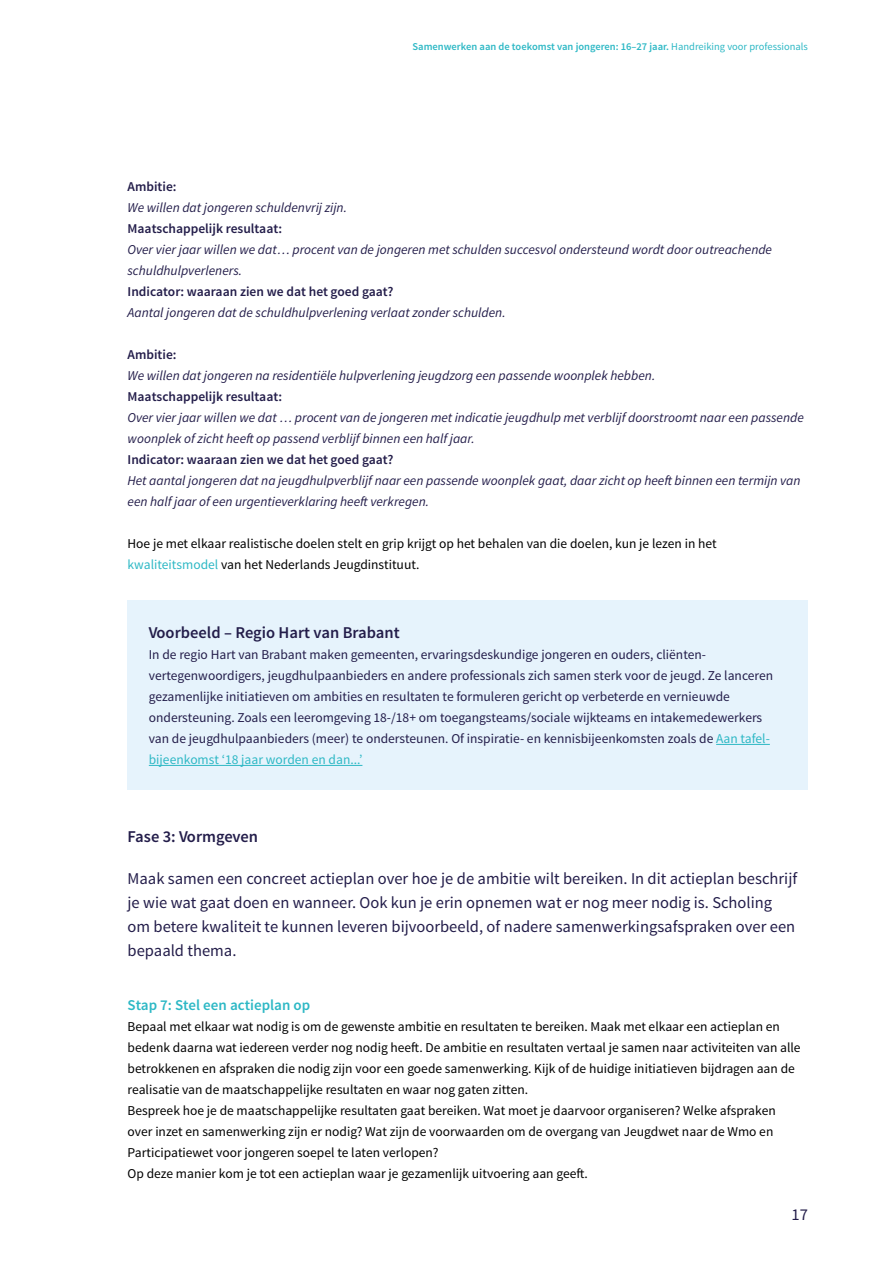
<style>
.page{position:relative;width:893px;height:1263px;background:#fff}
.page>*{position:absolute;margin:0;border:0;box-sizing:border-box;transform-origin:0 0}
.t1{font:16.5px/24px "Source Sans Pro";color:#231d4a}
.t2{font:600 16.5px "Source Sans Pro";color:#231d4a}
.t3{font:600 15px "Source Sans Pro";color:#2db8c5}
.t4{font:13.5px/21px "Source Sans Pro";color:#000}
.t5{font:italic 13.5px/21px "Source Sans Pro";color:#231d4a}
.t6{font:13.5px/21px "Source Sans Pro";color:#231d4a}
.t7{font:600 13.5px "Source Sans Pro";color:#231d4a}
.t8{font:600 10.5px "Source Sans Pro";color:#2db8c5}
.s1{font-weight:400}
.s2{color:#2db8c5}
</style>
<div class="page">
<div style="left:128px;top:600px;width:680px;height:189px;background:#e6f3fc"></div>
<hr style="left:716px;top:744px;width:54px;height:1px;background:#2db8c5">
<hr style="left:149px;top:765px;width:213px;height:1px;background:#2db8c5">
<p class="t8" style="left:412px;top:40px;width:397px">Samenwerken aan de toekomst van jongeren: 16–27 jaar. <span class="s1">Handreiking voor professionals</span></p>
<p class="t7" style="left:128px;top:178px;width:51px">Ambitie:</p>
<p class="t5" style="left:128px;top:197px;width:221px">We willen dat jongeren schuldenvrij zijn.</p>
<p class="t7" style="left:128px;top:220px;width:156px">Maatschappelijk resultaat:</p>
<p class="t5" style="left:128px;top:239px;width:646px">Over vier jaar willen we dat… procent van de jongeren met schulden succesvol ondersteund wordt door outreachende schuldhulpverleners.</p>
<p class="t7" style="left:128px;top:283px;width:267px">Indicator: waaraan zien we dat het goed gaat?</p>
<p class="t5" style="left:128px;top:302px;width:380px">Aantal jongeren dat de schuldhulpverlening verlaat zonder schulden.</p>
<p class="t7" style="left:128px;top:346px;width:51px">Ambitie:</p>
<p class="t5" style="left:128px;top:365px;width:529px">We willen dat jongeren na residentiële hulpverlening jeugdzorg een passende woonplek hebben.</p>
<p class="t7" style="left:128px;top:388px;width:156px">Maatschappelijk resultaat:</p>
<p class="t5" style="left:128px;top:407px;width:678px">Over vier jaar willen we dat … procent van de jongeren met indicatie jeugdhulp met verblijf doorstroomt naar een passende woonplek of zicht heeft op passend verblijf binnen een half jaar.</p>
<p class="t7" style="left:128px;top:451px;width:267px">Indicator: waaraan zien we dat het goed gaat?</p>
<p class="t5" style="left:128px;top:470px;width:675px">Het aantal jongeren dat na jeugdhulpverblijf naar een passende woonplek gaat, daar zicht op heeft binnen een termijn van een half jaar of een urgentieverklaring heeft verkregen.</p>
<p class="t4" style="left:128px;top:533px;width:590px">Hoe je met elkaar realistische doelen stelt en grip krijgt op het behalen van die doelen, kun je lezen in het <span class="s2">kwaliteitsmodel</span> van het Nederlands Jeugdinstituut.</p>
<p class="t2" style="left:149px;top:622px;width:252px">Voorbeeld – Regio Hart van Brabant</p>
<p class="t6" style="left:149px;top:644px;width:626px">In de regio Hart van Brabant maken gemeenten, ervaringsdeskundige jongeren en ouders, cliënten&shy;vertegenwoordigers, jeugdhulpaanbieders en andere professionals zich samen sterk voor de jeugd. Ze lanceren gezamenlijke initiatieven om ambities en resultaten te formuleren gericht op verbeterde en vernieuwde ondersteuning. Zoals een leeromgeving 18-/18+ om toegangsteams/sociale wijkteams en intakemedewerkers van de jeugdhulpaanbieders (meer) te ondersteunen. Of inspiratie- en kennisbijeenkomsten zoals de <span class="s2">Aan tafel&shy;bijeenkomst ‘18 jaar worden en dan...’</span></p>
<p class="t2" style="left:128px;top:826px;width:132px">Fase 3: Vormgeven</p>
<p class="t1" style="left:128px;top:867px;width:671px">Maak samen een concreet actieplan over hoe je de ambitie wilt bereiken. In dit actieplan beschrijf je wie wat gaat doen en wanneer. Ook kun je erin opnemen wat er nog meer nodig is. Scholing om betere kwaliteit te kunnen leveren bijvoorbeeld, of nadere samenwerkingsafspraken over een bepaald thema.</p>
<p class="t3" style="left:128px;top:996px;width:184px">Stap 7: Stel een actieplan op</p>
<p class="t4" style="left:128px;top:1016px;width:675px">Bepaal met elkaar wat nodig is om de gewenste ambitie en resultaten te bereiken. Maak met elkaar een actieplan en bedenk daarna wat iedereen verder nog nodig heeft. De ambitie en resultaten vertaal je samen naar activiteiten van alle betrokkenen en afspraken die nodig zijn voor een goede samenwerking. Kijk of de huidige initiatieven bijdragen aan de realisatie van de maatschappelijke resultaten en waar nog gaten zitten.<br>Bespreek hoe je de maatschappelijke resultaten gaat bereiken. Wat moet je daarvoor organiseren? Welke afspraken over inzet en samenwerking zijn er nodig? Wat zijn de voorwaarden om de overgang van Jeugdwet naar de Wmo en Participatiewet voor jongeren soepel te laten verlopen?<br>Op deze manier kom je tot een actieplan waar je gezamenlijk uitvoering aan geeft.</p>
<p class="t1" style="left:791px;top:1203px;width:18px">17</p>
</div>
